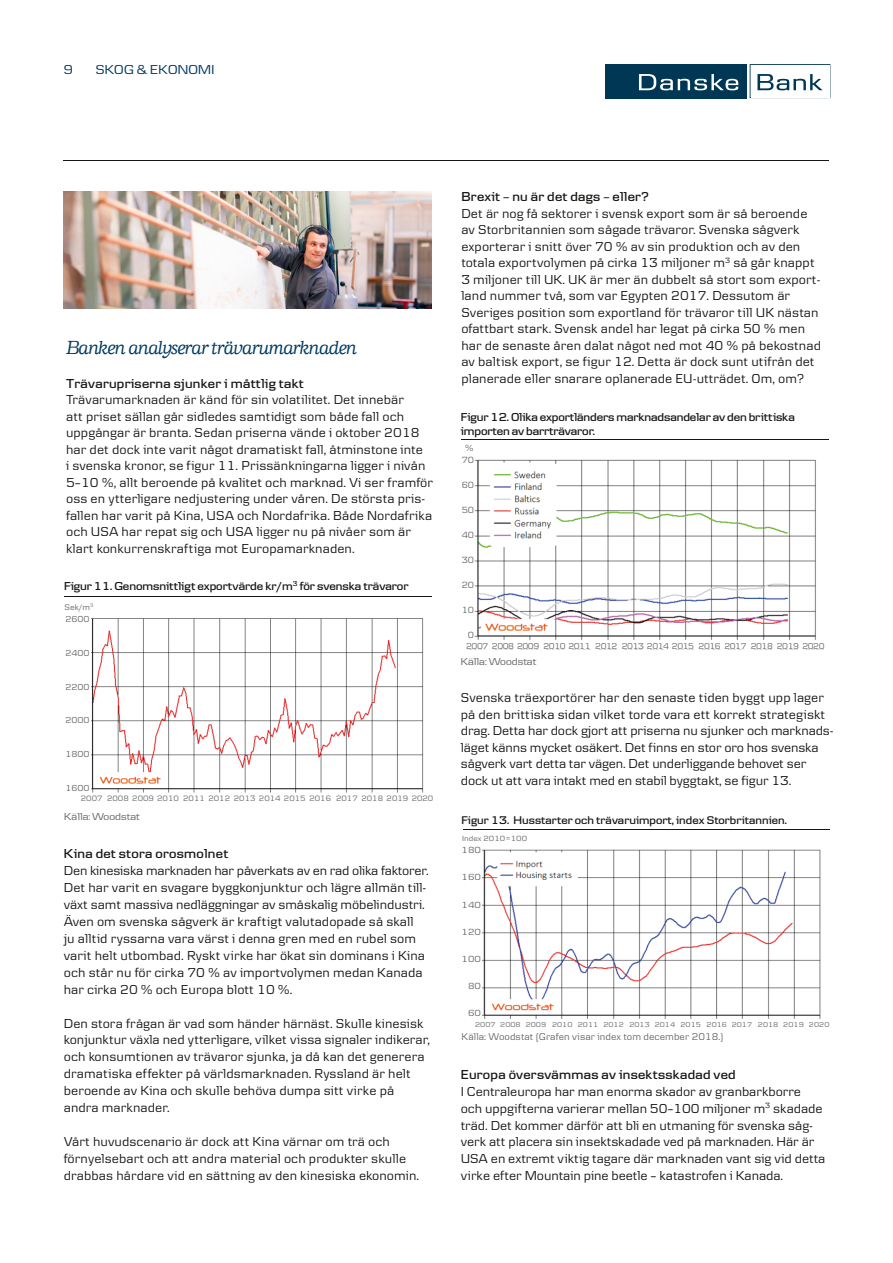
<style>
.page{position:relative;width:893px;height:1263px;background:#fff}
.page>*{position:absolute;margin:0;border:0;box-sizing:border-box;transform-origin:0 0}
.t1{font:italic 500 19.5px "Danske Human";letter-spacing:-.055em;color:#003a60}
.t2{font:13.5px/16.5px "Danske Text";letter-spacing:.005em;color:#161614}
.t3{font:600 13.5px "Danske Headline";letter-spacing:.02em;color:#161614}
.t4{font:13.5px "Danske Headline";letter-spacing:.02em;color:#003a60}
.t5{font:600 12px/13.5px "Danske Headline";letter-spacing:-.01em;color:#161614}
.t6{font:600 11.7px "Danske Headline";letter-spacing:.005em;color:#161614}
.t7{font:10.5px "Danske Headline";letter-spacing:.005em;color:#666}
.t8{font:10.5px "Danske Headline";letter-spacing:.005em;color:#666665}
.t9{font:10.2px "Danske Text";letter-spacing:.005em;color:#666}
.t10{font:9.3px "Danske Text";color:#676767;scale:1.08 1}
.t11{font:9.3px "Danske Text";color:#676767}
.t12{font:9px "Danske Text";color:#676767}
.t13{font:8.85px "Danske Text";letter-spacing:-.05em;color:#676767}
.t14{font:8.55px "Danske Text";color:#676767}
.t15{font:8.1px "Danske Text";color:#676767}
.t16{font:7.8px "Danske Text";color:#676767;scale:1.08 1}
.t17{font:7.35px "Danske Text";color:#676767;scale:1.08 1}
</style>
<div class="page">
<hr style="left:64px;top:160px;width:765px;height:1px;background:#161614">
<div style="left:605px;top:64px;width:141px;height:34px;background:#003754"></div>
<svg style="left:639px;top:74px;width:99px;height:16px"></svg>
<svg style="left:750px;top:64px;width:80px;height:34px"></svg>
<img style="left:482px;top:849px;width:339px;height:170px">
<hr style="left:463px;top:829px;width:366px;height:1px;background:#161614">
<img style="left:474px;top:459px;width:342px;height:181px">
<hr style="left:461px;top:439px;width:367px;height:1px;background:#161614">
<img style="left:79px;top:612px;width:345px;height:181px">
<div style="left:64px;top:613px;width:26px;height:187px;background:#fff"></div>
<hr style="left:64px;top:596px;width:368px;height:1px;background:#161614">
<img style="left:64px;top:191px;width:368px;height:117px">
<p class="t4" style="left:64px;top:61px;width:11px">9</p>
<p class="t4" style="left:96px;top:62px;width:120px">SKOG &amp; EKONOMI</p>
<h1 class="t1" style="left:66px;top:337px;width:293px">Banken analyserar trävarumarknaden</h1>
<p class="t3" style="left:66px;top:375px;width:239px">Trävarupriserna sjunker i måttlig takt</p>
<p class="t2" style="left:66px;top:391px;width:369px">Trävarumarknaden är känd för sin volatilitet. Det innebär<br>att priset sällan går sidledes samtidigt som både fall och uppgångar är branta. Sedan priserna vände i oktober 2018 har det dock inte varit något dramatiskt fall, åtminstone inte<br>i svenska kronor, se figur 11. Prissänkningarna ligger i nivån 5–10 %, allt beroende på kvalitet och marknad. Vi ser framför oss en ytterligare nedjustering under våren. De största pris&shy;fallen har varit på Kina, USA och Nordafrika. Både Nordafrika och USA har repat sig och USA ligger nu på nivåer som är klart konkurrenskraftiga mot Europamarknaden.</p>
<p class="t5" style="left:64px;top:579px;width:346px">Figur 11. Genomsnittligt exportvärde kr/m<sup>3</sup> för svenska trävaror</p>
<p class="t14" style="left:65px;top:602px;width:31px">Sek/m<sup>3</sup></p>
<p class="t12" style="left:65px;top:614px;width:26px">2600</p>
<p class="t12" style="left:65px;top:647px;width:26px">2400</p>
<p class="t12" style="left:65px;top:681px;width:26px">2200</p>
<p class="t12" style="left:65px;top:715px;width:26px">2000</p>
<p class="t12" style="left:65px;top:749px;width:26px">1800</p>
<p class="t12" style="left:65px;top:783px;width:26px">1600</p>
<p class="t15" style="left:81px;top:794px;width:354px">2007 2008 2009 2010 2011 2012 2013 2014 2015 2016 2017 2018 2019 2020</p>
<p class="t8" style="left:64px;top:810px;width:77px">Källa: Woodstat</p>
<p class="t3" style="left:64px;top:845px;width:166px">Kina det stora orosmolnet</p>
<p class="t2" style="left:64px;top:862px;width:366px;line-height:17px">Den kinesiska marknaden har påverkats av en rad olika faktorer.<br>Det har varit en svagare byggkonjunktur och lägre allmän till&shy;växt samt massiva nedläggningar av småskalig möbelindustri.<br>Även om svenska sågverk är kraftigt valutadopade så skall<br>ju alltid ryssarna vara värst i denna gren med en rubel som varit helt utbombad. Ryskt virke har ökat sin dominans i Kina och står nu för cirka 70 % av importvolymen medan Kanada har cirka 20 % och Europa blott 10 %.</p>
<p class="t2" style="left:64px;top:1014px;width:368px;line-height:17px">Den stora frågan är vad som händer härnäst. Skulle kinesisk konjunktur växla ned ytterligare, vilket vissa signaler indikerar, och konsumtionen av trävaror sjunka, ja då kan det generera dramatiska effekter på världsmarknaden. Ryssland är helt beroende av Kina och skulle behöva dumpa sitt virke på andra marknader.</p>
<p class="t2" style="left:64px;top:1133px;width:357px;line-height:17px">Vårt huvudscenario är dock att Kina värnar om trä och förnyelsebart och att andra material och produkter skulle drabbas hårdare vid en sättning av den kinesiska ekonomin.</p>
<p class="t3" style="left:461px;top:189px;width:189px">Brexit – nu är det dags – eller?</p>
<p class="t2" style="left:461px;top:205px;width:361px">Det är nog få sektorer i svensk export som är så beroende av Storbritannien som sågade trävaror. Svenska sågverk exporterar i snitt över 70 % av sin produktion och av den totala exportvolymen på cirka 13 miljoner m<sup>3</sup> så går knappt 3 miljoner till UK. UK är mer än dubbelt så stort som export&shy;land nummer två, som var Egypten 2017. Dessutom är Sveriges position som exportland för trävaror till UK nästan ofattbart stark. Svensk andel har legat på cirka 50 % men har de senaste åren dalat något ned mot 40 % på bekostnad av baltisk export, se figur 12. Detta är dock sunt utifrån det planerade eller snarare oplanerade EU-utträdet. Om, om?</p>
<p class="t5" style="left:461px;top:410px;width:335px">Figur 12. Olika exportländers marknadsandelar av den brittiska importen av barrträvaror.</p>
<p class="t11" style="left:465px;top:442px;width:10px">%</p>
<p class="t11" style="left:462px;top:454px;width:14px">70</p>
<p class="t11" style="left:462px;top:479px;width:14px">60</p>
<p class="t11" style="left:462px;top:504px;width:14px">50</p>
<p class="t11" style="left:462px;top:530px;width:14px">40</p>
<p class="t11" style="left:462px;top:555px;width:14px">30</p>
<p class="t11" style="left:462px;top:580px;width:14px">20</p>
<p class="t11" style="left:462px;top:605px;width:14px">10</p>
<p class="t11" style="left:468px;top:630px;width:8px">0</p>
<p class="t13" style="left:466px;top:641px;width:360px">2007 2008 2009 2010 2011 2012 2013 2014 2015 2016 2017 2018 2019 2020</p>
<p class="t7" style="left:461px;top:655px;width:77px">Källa: Woodstat</p>
<p class="t2" style="left:461px;top:689px;width:374px">Svenska träexportörer har den senaste tiden byggt upp lager på den brittiska sidan vilket torde vara ett korrekt strategiskt drag. Detta har dock gjort att priserna nu sjunker och marknads&shy;läget känns mycket osäkert. Det finns en stor oro hos svenska sågverk vart detta tar vägen. Det underliggande behovet ser dock ut att vara intakt med en stabil byggtakt, se figur 13.</p>
<p class="t6" style="left:462px;top:813px;width:327px">Figur 13. Husstarter och trävaruimport, index Storbritannien.</p>
<p class="t16" style="left:462px;top:834px;width:62px">Index 2010=100</p>
<p class="t10" style="left:462px;top:844px;width:20px">180</p>
<p class="t10" style="left:462px;top:872px;width:20px">160</p>
<p class="t10" style="left:462px;top:899px;width:20px">140</p>
<p class="t10" style="left:462px;top:926px;width:20px">120</p>
<p class="t10" style="left:462px;top:953px;width:20px">100</p>
<p class="t10" style="left:468px;top:981px;width:14px">80</p>
<p class="t10" style="left:468px;top:1008px;width:14px">60</p>
<p class="t17" style="left:475px;top:1020px;width:20px">2007</p>
<p class="t17" style="left:500px;top:1020px;width:306px">2008 2009 2010 2011 2012 2013 2014 2015 2016 2017 2018 2019 2020</p>
<p class="t9" style="left:462px;top:1031px;width:263px">Källa: Woodstat (Grafen visar index tom december 2018.)</p>
<p class="t3" style="left:461px;top:1066px;width:276px">Europa översvämmas av insektsskadad ved</p>
<p class="t2" style="left:461px;top:1082px;width:366px;line-height:17px">I Centraleuropa har man enorma skador av granbarkborre och uppgifterna varierar mellan 50–100 miljoner m<sup>3</sup> skadade träd. Det kommer därför att bli en utmaning för svenska såg&shy;verk att placera sin insektskadade ved på marknaden. Här är USA en extremt viktig tagare där marknaden vant sig vid detta virke efter Mountain pine beetle – katastrofen i Kanada.</p>
</div>
